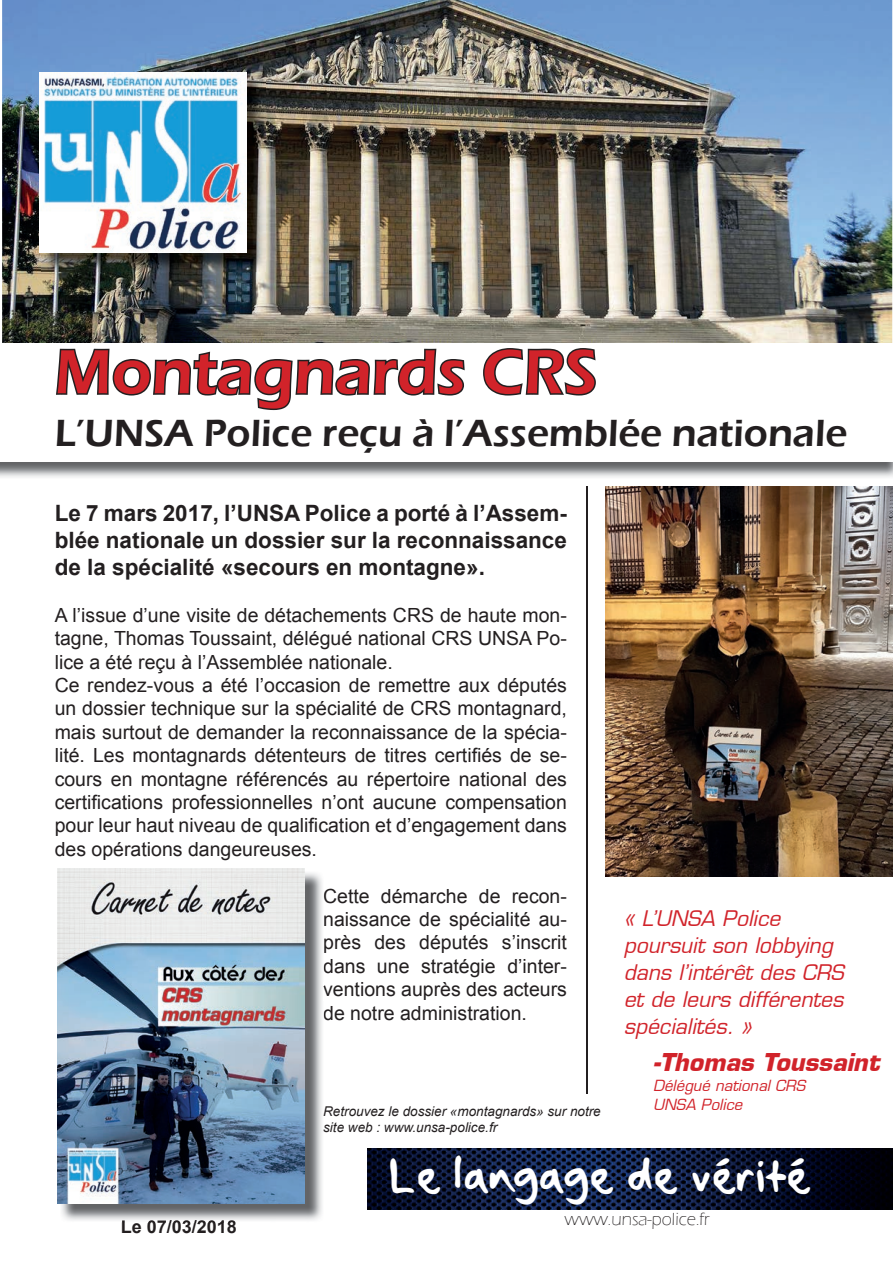
<style>
.page{position:relative;width:893px;height:1263px;background:#fff}
.page>*{position:absolute;margin:0;border:0;box-sizing:border-box;transform-origin:0 0}
.t1{font:600 64.5px "Eras ITC";color:#d1232a}
.t2{font:45px "Seans Other Hand";color:#fff}
.t3{font:600 39px "Eras ITC";color:#231f20}
.t4{font:italic 700 24px "Eurostile LT Std";color:#d1232a}
.t5{font:700 22.5px/27px "Arial";color:#231f20;text-align:justify}
.t6{font:italic 21px/27px "Eurostile LT Std";color:#d1232a}
.t7{font:19.5px/23.4px "Arial";color:#231f20}
.t8{font:300 18px "Eras ITC";color:#231f20}
.t9{font:700 18px "Arial";color:#231f20}
.t10{font:italic 15px/19.5px "Eurostile LT Std";color:#d1232a}
.t11{font:italic 13.5px/16.2px "Arial";color:#231f20}
</style>
<div class="page">
<img style="left:2px;top:0;width:890px;height:343px">
<img style="left:367px;top:1149px;width:526px;height:61px">
<img style="left:0;top:462px;width:893px;height:15px">
<img style="left:42px;top:75px;width:223px;height:197px">
<img style="left:39px;top:73px;width:208px;height:180px">
<svg style="left:56px;top:349px;width:409px;height:61px"></svg>
<svg style="left:483px;top:348px;width:113px;height:47px"></svg>
<hr style="left:586px;top:486px;width:2px;height:608px;background:#231f20">
<img style="left:606px;top:486px;width:287px;height:390px">
<img style="left:61px;top:873px;width:261px;height:348px">
<img style="left:122px;top:1220px;width:114px;height:2px">
<img style="left:58px;top:868px;width:247px;height:336px">
<h1 class="t1" style="left:55px;top:335px;width:544px">Montagnards CRS</h1>
<h3 class="t3" style="left:55px;top:411px;width:794px">L’UNSA Police reçu à l’Assemblée nationale</h3>
<p class="t5" style="left:55px;top:500px;width:514px">Le 7 mars 2017, l’UNSA Police a porté à l’Assem&shy;blée nationale un dossier sur la reconnaissance de la spécialité «secours en montagne».</p>
<p class="t7" style="left:55px;top:603px;width:514px">A l’issue d’une visite de détachements CRS de haute mon&shy;tagne, Thomas Toussaint, délégué national CRS UNSA Po&shy;lice a été reçu à l’Assemblée nationale.<br>Ce rendez-vous a été l’occasion de remettre aux députés un dossier technique sur la spécialité de CRS montagnard, mais surtout de demander la reconnaissance de la spécia&shy;lité. Les montagnards détenteurs de titres certifiés de se&shy;cours en montagne référencés au répertoire national des certifications professionnelles n’ont aucune compensation pour leur haut niveau de qualification et d’engagement dans des opérations dangeureuses.</p>
<p class="t7" style="left:323px;top:884px;width:245px;text-align:justify">Cette démarche de recon&shy;naissance de spécialité au&shy;près des députés s’inscrit dans une stratégie d’inter&shy;ventions auprès des acteurs de notre administration.</p>
<p class="t11" style="left:323px;top:1103px;width:279px">Retrouvez le dossier «montagnards» sur notre site web : www.unsa-police.fr</p>
<p class="t6" style="left:624px;top:905px;width:222px">« L’UNSA Police poursuit son lobbying dans l’intérêt des CRS et de leurs différentes spécialités. »</p>
<p class="t4" style="left:653px;top:1047px;width:228px">-Thomas Toussaint</p>
<p class="t10" style="left:653px;top:1076px;width:154px">Délégué national CRS<br>UNSA Police</p>
<h2 class="t2" style="left:389px;top:1143px;width:422px">Le langage de vérité</h2>
<p class="t9" style="left:121px;top:1214px;width:118px">Le 07/03/2018</p>
<p class="t8" style="left:565px;top:1209px;width:147px">www.unsa-police.fr</p>
</div>
